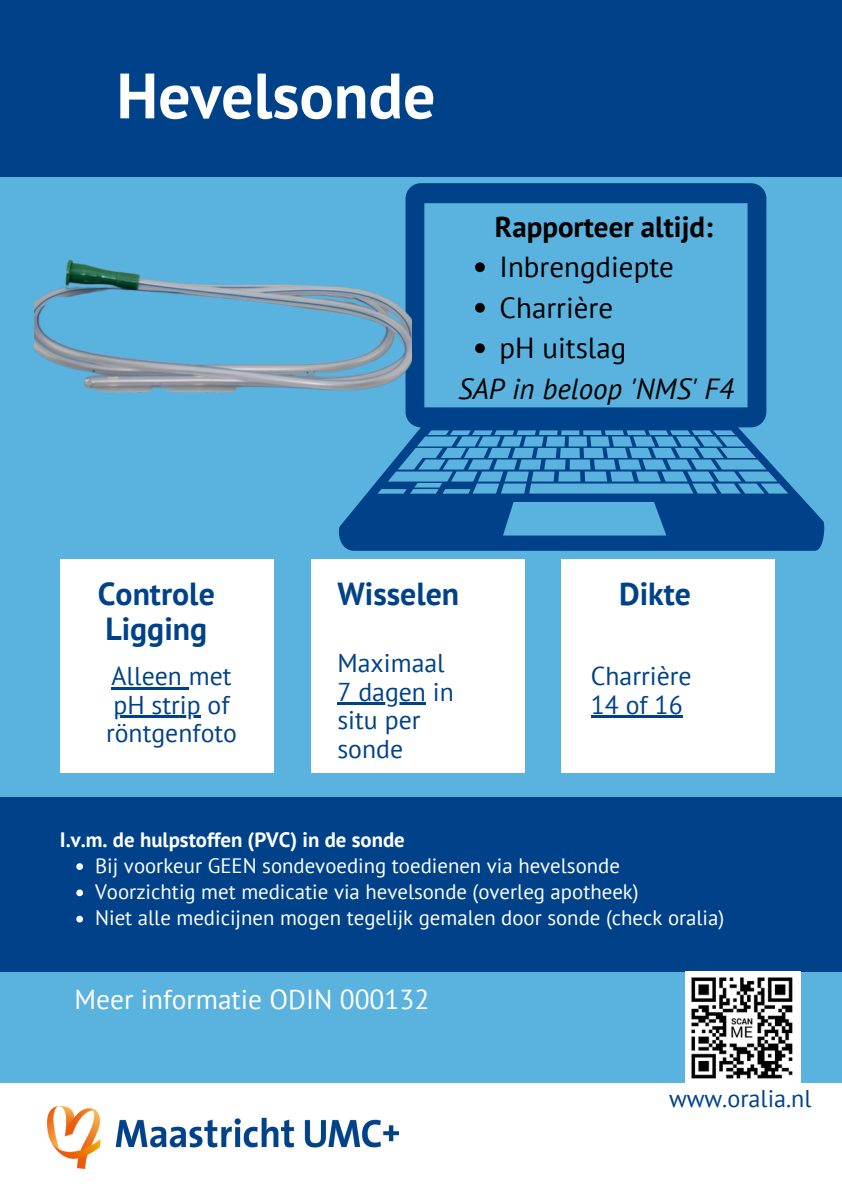
<style>
.page{position:relative;width:842px;height:1191px;background:#fff}
.page>*{position:absolute;margin:0;border:0;box-sizing:border-box;transform-origin:0 0}
.t1{font:700 63.9px "PT Sans";color:#fff}
.t2{font:700 31.8px "PT Sans";color:#004289}
.t3{font:29px "PT Sans";color:#000}
.t4{font:italic 29px "PT Sans";color:#000}
.t5{font:700 29px "PT Sans";color:#000}
.t6{font:27.4px "PT Sans";color:#fff}
.t7{font:25.8px/28.5px "PT Sans";color:#004289}
.t8{font:24.2px "PT Sans";color:#004289}
.t9{font:20.8px "PT Sans";color:#fff}
.t10{font:700 20.8px "PT Sans";color:#fff}
</style>
<div class="page">
<div style="left:0;top:0;width:841px;height:1083px;background:#5ab2de"></div>
<div style="left:0;top:797px;width:841px;height:174px;background:#004289"></div>
<div style="left:0;top:0;width:841px;height:176px;background:#004289"></div>
<svg style="left:76px;top:863px;width:7px;height:6px"></svg>
<svg style="left:76px;top:889px;width:7px;height:7px"></svg>
<svg style="left:76px;top:915px;width:7px;height:7px"></svg>
<svg style="left:339px;top:183px;width:486px;height:367px"></svg>
<div style="left:60px;top:558px;width:213px;height:214px;background:#fff"></div>
<img style="left:47px;top:1106px;width:352px;height:62px">
<div style="left:311px;top:558px;width:214px;height:214px;background:#fff"></div>
<div style="left:561px;top:558px;width:214px;height:214px;background:#fff"></div>
<hr style="left:112px;top:687px;width:77px;height:2px;background:#004289">
<hr style="left:113px;top:715px;width:88px;height:2px;background:#004289">
<hr style="left:337px;top:702px;width:89px;height:2px;background:#004289">
<hr style="left:591px;top:715px;width:92px;height:2px;background:#004289">
<svg style="left:475px;top:262px;width:10px;height:10px"></svg>
<svg style="left:475px;top:303px;width:10px;height:9px"></svg>
<svg style="left:475px;top:343px;width:10px;height:10px"></svg>
<img style="left:35px;top:217px;width:376px;height:189px">
<img style="left:685px;top:971px;width:115px;height:112px">
<p class="t1" style="left:117px;top:53px;width:320px">Hevelsonde</p>
<p class="t5" style="left:495px;top:207px;width:219px">Rapporteer altijd:</p>
<p class="t3" style="left:500px;top:248px;width:176px">Inbrengdiepte</p>
<p class="t3" style="left:500px;top:288px;width:115px">Charrière</p>
<p class="t3" style="left:500px;top:329px;width:128px">pH uitslag</p>
<p class="t4" style="left:458px;top:369px;width:277px">SAP in beloop 'NMS' F4</p>
<p class="t2" style="left:98px;top:572px;width:119px">Controle</p>
<p class="t2" style="left:105px;top:607px;width:103px">Ligging</p>
<p class="t7" style="left:106px;top:661px;width:132px">Alleen met pH strip of röntgenfoto</p>
<p class="t2" style="left:337px;top:572px;width:123px">Wisselen</p>
<p class="t2" style="left:619px;top:572px;width:73px">Dikte</p>
<p class="t7" style="left:337px;top:648px;width:109px">Maximaal</p>
<p class="t7" style="left:337px;top:677px;width:118px">7 dagen in situ per sonde</p>
<p class="t7" style="left:591px;top:661px;width:102px">Charrière</p>
<p class="t7" style="left:591px;top:690px;width:93px">14 of 16</p>
<p class="t10" style="left:60px;top:825px;width:346px">I.v.m. de hulpstoffen (PVC) in de sonde</p>
<p class="t9" style="left:95px;top:851px;width:526px">Bij voorkeur GEEN sondevoeding toedienen via hevelsonde</p>
<p class="t9" style="left:95px;top:877px;width:545px">Voorzichtig met medicatie via hevelsonde (overleg apotheek)</p>
<p class="t9" style="left:95px;top:904px;width:631px">Niet alle medicijnen mogen tegelijk gemalen door sonde (check oralia)</p>
<p class="t6" style="left:75px;top:981px;width:356px">Meer informatie ODIN 000132</p>
<p class="t8" style="left:669px;top:1081px;width:144px">www.oralia.nl</p>
</div>
